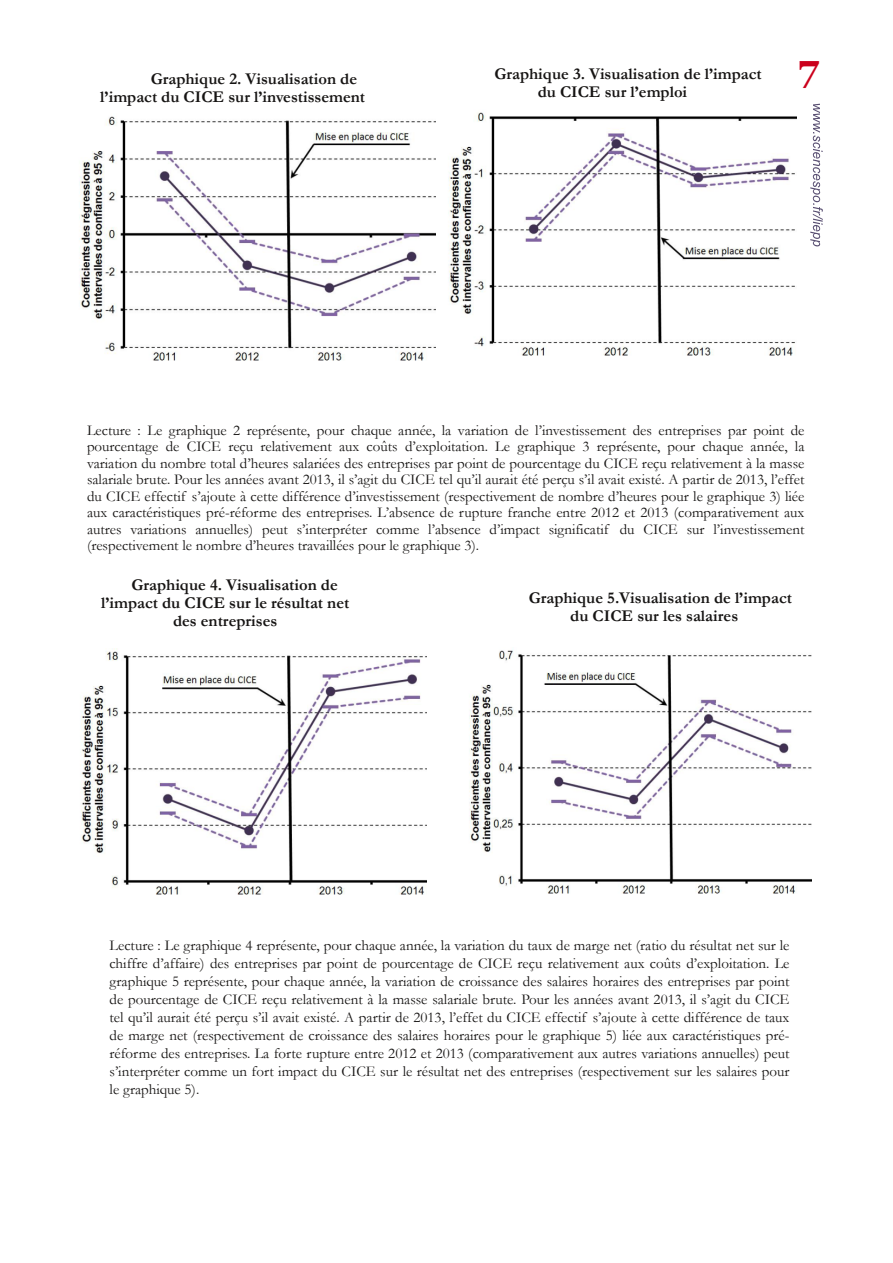
<style>
.page{position:relative;width:893px;height:1263px;background:#fff}
.page>*{position:absolute;margin:0;border:0;box-sizing:border-box;transform-origin:0 0}
.t1{font:700 37.5px "Georgia";color:#cb011c}
.t2{font:700 16.5px/18px "Garamond";color:#161413}
.t3{font:15px/18px "Garamond";color:#161413;text-align:justify}
</style>
<div class="page">
<img style="left:79px;top:116px;width:356px;height:245px">
<svg style="left:810px;top:104px;width:13px;height:142px"></svg>
<img style="left:448px;top:112px;width:349px;height:244px">
<img style="left:80px;top:649px;width:346px;height:246px">
<img style="left:469px;top:650px;width:343px;height:244px">
<p class="t2" style="left:100px;top:70px;width:266px;text-indent:51px">Graphique 2. Visualisation de l’impact du CICE sur l’investissement</p>
<p class="t2" style="left:538px;top:65px;width:226px;text-indent:-43px">Graphique 3. Visualisation de l’impact du CICE sur l’emploi</p>
<h1 class="t1" style="left:798px;top:47px;width:22px">7</h1>
<p class="t3" style="left:87px;top:422px;width:719px;line-height:16.5px">Lecture : Le graphique 2 représente, pour chaque année, la variation de l’investissement des entreprises par point de pourcentage de CICE reçu relativement aux coûts d’exploitation. Le graphique 3 représente, pour chaque année, la variation du nombre total d’heures salariées des entreprises par point de pourcentage du CICE reçu relativement à la masse salariale brute. Pour les années avant 2013, il s’agit du CICE tel qu’il aurait été perçu s’il avait existé. A partir de 2013, l’effet du CICE effectif s’ajoute à cette différence d’investissement (respectivement de nombre d’heures pour le graphique 3) liée aux caractéristiques pré-réforme des entreprises. L’absence de rupture franche entre 2012 et 2013 (comparativement aux autres variations annuelles) peut s’interpréter comme l’absence d’impact significatif du CICE sur l’investissement (respectivement le nombre d’heures travaillées pour le graphique 3).</p>
<p class="t2" style="left:132px;top:576px;width:208px">Graphique 4. Visualisation de</p>
<p class="t2" style="left:101px;top:594px;width:250px">l’impact du CICE sur le résultat net</p>
<p class="t2" style="left:173px;top:612px;width:106px">des entreprises</p>
<p class="t2" style="left:570px;top:589px;width:223px;text-indent:-42px">Graphique 5.Visualisation de l’impact du CICE sur les salaires</p>
<p class="t3" style="left:110px;top:936px;width:681px">Lecture : Le graphique 4 représente, pour chaque année, la variation du taux de marge net (ratio du résultat net sur le chiffre d’affaire) des entreprises par point de pourcentage de CICE reçu relativement aux coûts d’exploitation. Le graphique 5 représente, pour chaque année, la variation de croissance des salaires horaires des entreprises par point de pourcentage de CICE reçu relativement à la masse salariale brute. Pour les années avant 2013, il s’agit du CICE tel qu’il aurait été perçu s’il avait existé. A partir de 2013, l’effet du CICE effectif s’ajoute à cette différence de taux de marge net (respectivement de croissance des salaires horaires pour le graphique 5) liée aux caractéristiques pré&shy;réforme des entreprises. La forte rupture entre 2012 et 2013 (comparativement aux autres variations annuelles) peut s’interpréter comme un fort impact du CICE sur le résultat net des entreprises (respectivement sur les salaires pour le graphique 5).</p>
</div>
